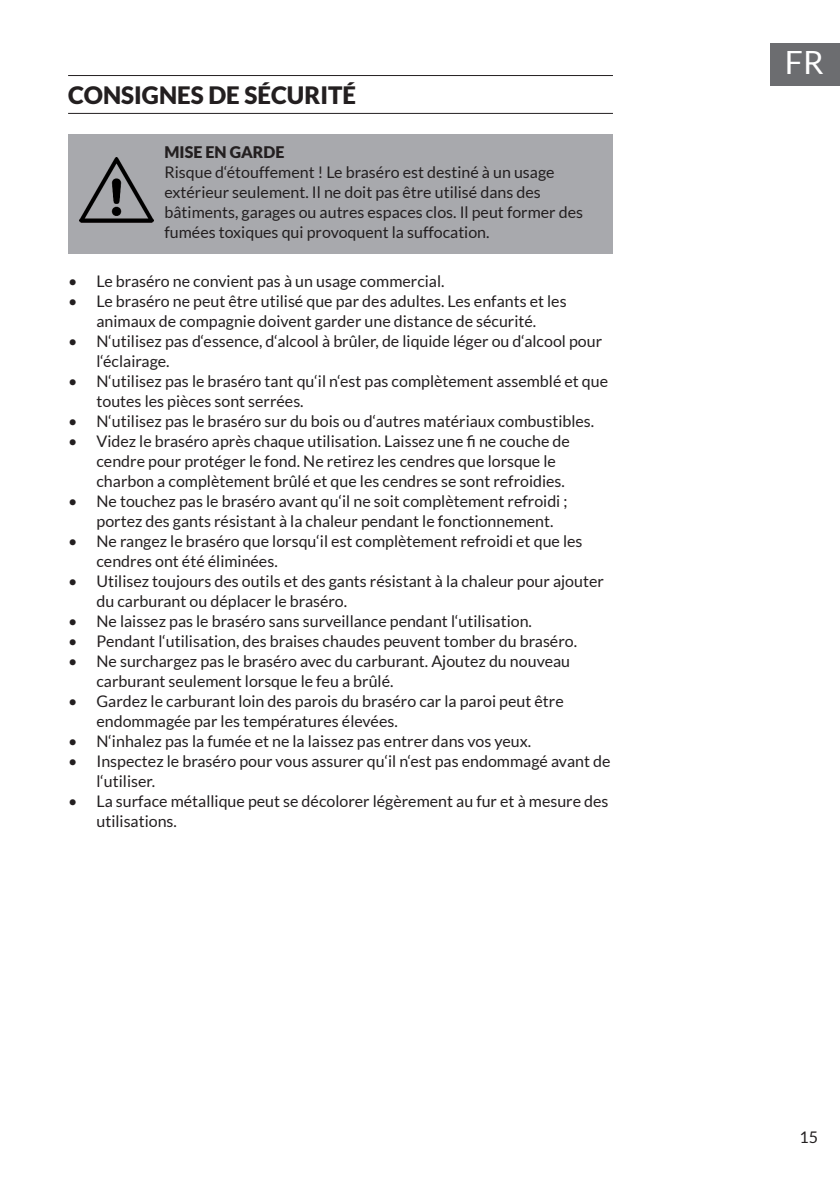
<style>
.page{position:relative;width:840px;height:1191px;background:#fff}
.page>*{position:absolute;margin:0;border:0;box-sizing:border-box;transform-origin:0 0}
.t1{font:32px "Lato";color:#fff}
.t2{font:900 24px "Lato";color:#231f20}
.t3{font:16px/20px "Lato";color:#231f20}
.t4{font:900 16px "Lato";color:#231f20}
</style>
<div class="page">
<div style="left:770px;top:43px;width:69px;height:42px;background:#6c6d70"></div>
<hr style="left:68px;top:75px;width:544px;height:1px;background:#231f20">
<hr style="left:68px;top:113px;width:544px;height:1px;background:#231f20">
<div style="left:68px;top:134px;width:544px;height:119px;background:#a8a9ad"></div>
<img style="left:79px;top:158px;width:74px;height:64px">
<h2 class="t2" style="left:68px;top:82px;width:289px">CONSIGNES DE SÉCURITÉ</h2>
<p class="t4" style="left:164px;top:143px;width:121px">MISE EN GARDE</p>
<p class="t3" style="left:164px;top:162px;width:420px">Risque d‘étouffement ! Le braséro est destiné à un usage extérieur seulement. Il ne doit pas être utilisé dans des bâtiments, garages ou autres espaces clos. Il peut former des fumées toxiques qui provoquent la suffocation.</p>
<p class="t3" style="left:68px;top:271px;width:378px">• Le braséro ne convient pas à un usage commercial.</p>
<p class="t3" style="left:68px;top:291px;width:499px;text-align:center">• Le braséro ne peut être utilisé que par des adultes. Les enfants et les animaux de compagnie doivent garder une distance de sécurité.</p>
<p class="t3" style="left:96px;top:331px;width:507px;text-indent:-28px">• N‘utilisez pas d‘essence, d‘alcool à brûler, de liquide léger ou d‘alcool pour l‘éclairage.</p>
<p class="t3" style="left:96px;top:371px;width:513px;text-indent:-28px">• N‘utilisez pas le braséro tant qu‘il n‘est pas complètement assemblé et que toutes les pièces sont serrées.</p>
<p class="t3" style="left:68px;top:411px;width:527px">• N‘utilisez pas le braséro sur du bois ou d‘autres matériaux combustibles.</p>
<p class="t3" style="left:96px;top:431px;width:474px;text-indent:-28px">• Videz le braséro après chaque utilisation. Laissez une fi ne couche de cendre pour protéger le fond. Ne retirez les cendres que lorsque le charbon a complètement brûlé et que les cendres se sont refroidies.</p>
<p class="t3" style="left:96px;top:491px;width:472px;text-indent:-28px">• Ne touchez pas le braséro avant qu‘il ne soit complètement refroidi ; portez des gants résistant à la chaleur pendant le fonctionnement.</p>
<p class="t3" style="left:96px;top:531px;width:487px;text-indent:-28px">• Ne rangez le braséro que lorsqu‘il est complètement refroidi et que les cendres ont été éliminées.</p>
<p class="t3" style="left:96px;top:571px;width:508px;text-indent:-28px">• Utilisez toujours des outils et des gants résistant à la chaleur pour ajouter du carburant ou déplacer le braséro.</p>
<p class="t3" style="left:68px;top:611px;width:465px">• Ne laissez pas le braséro sans surveillance pendant l‘utilisation.</p>
<p class="t3" style="left:68px;top:631px;width:510px">• Pendant l‘utilisation, des braises chaudes peuvent tomber du braséro.</p>
<p class="t3" style="left:96px;top:651px;width:475px;text-indent:-28px">• Ne surchargez pas le braséro avec du carburant. Ajoutez du nouveau carburant seulement lorsque le feu a brûlé.</p>
<p class="t3" style="left:96px;top:691px;width:468px;text-indent:-28px">• Gardez le carburant loin des parois du braséro car la paroi peut être endommagée par les températures élevées.</p>
<p class="t3" style="left:68px;top:731px;width:464px">• N‘inhalez pas la fumée et ne la laissez pas entrer dans vos yeux.</p>
<p class="t3" style="left:96px;top:751px;width:515px;text-indent:-28px">• Inspectez le braséro pour vous assurer qu‘il n‘est pas endommagé avant de l‘utiliser.</p>
<p class="t3" style="left:96px;top:791px;width:513px;text-indent:-28px">• La surface métallique peut se décolorer légèrement au fur et à mesure des utilisations.</p>
<h1 class="t1" style="left:784px;top:45px;width:40px">FR</h1>
<p class="t3" style="left:799px;top:1127px;width:20px">15</p>
</div>
